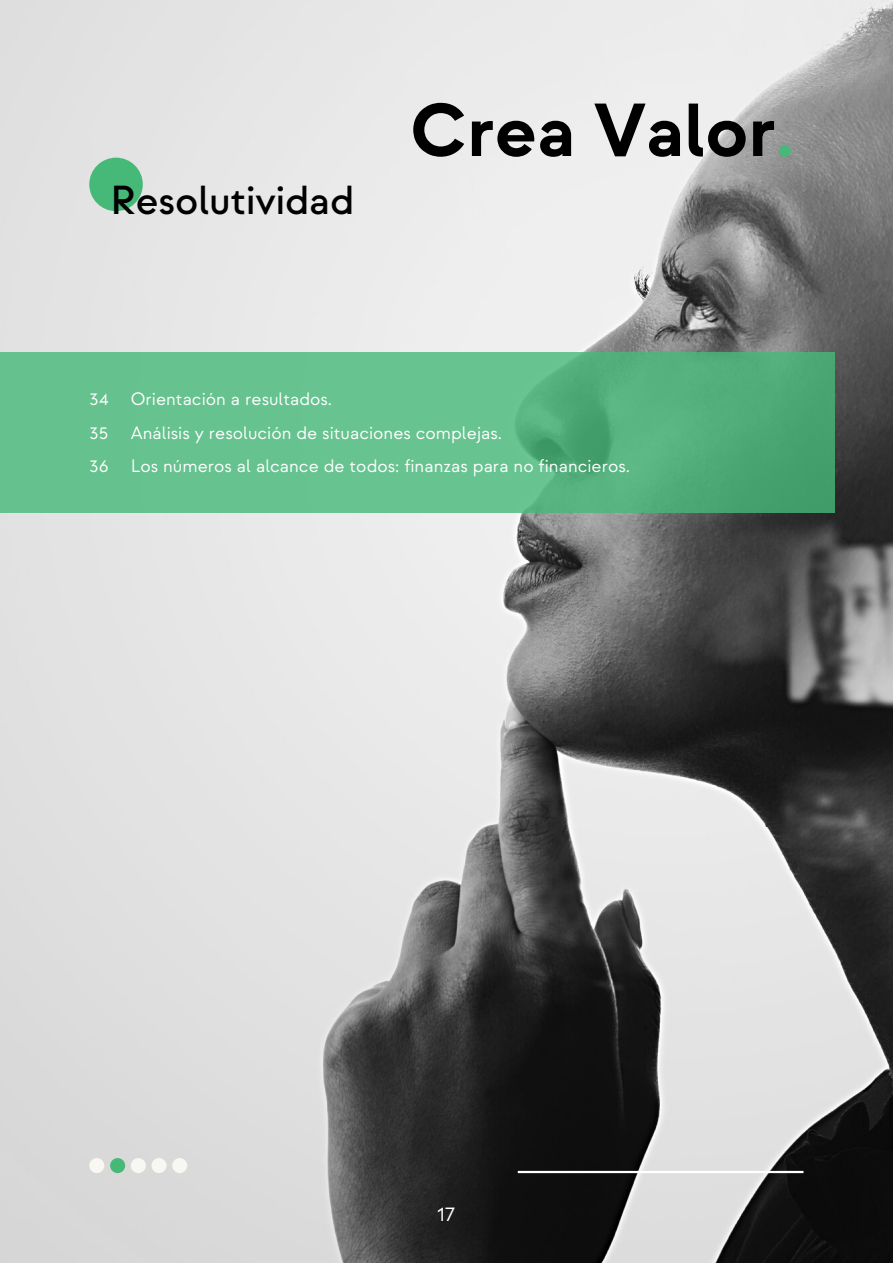
<style>
.page{position:relative;width:893px;height:1264px;background:#fff}
.page>*{position:absolute;margin:0;border:0;box-sizing:border-box;transform-origin:0 0}
.t1{font:700 74.85px "Strawford";color:#000}
.t2{font:500 40.5px "Strawford";color:#000}
.t3{font:21px "Strawford";color:#fff}
.t4{font:18px "Strawford";color:#fff}
.s1{color:#46b978}
</style>
<div class="page">
<img style="left:0;top:0;width:892px;height:1262px">
<div style="left:89px;top:1157px;width:15px;height:16px;background:#f8f7f2;border-radius:50%"></div>
<div style="left:110px;top:1157px;width:15px;height:16px;background:#46b978;border-radius:50%"></div>
<hr style="left:517px;top:1170px;width:286px;height:3px;background:#fff">
<div style="left:131px;top:1157px;width:15px;height:16px;background:#f8f7f2;border-radius:50%"></div>
<div style="left:151px;top:1157px;width:15px;height:16px;background:#f8f7f2;border-radius:50%"></div>
<div style="left:172px;top:1157px;width:15px;height:16px;background:#f8f7f2;border-radius:50%"></div>
<div style="left:89px;top:158px;width:54px;height:53px;background:#46b978;border-radius:50%"></div>
<svg style="left:0;top:352px;width:834px;height:161px;background:#5eba86"></svg>
<p class="t2" style="left:110px;top:178px;width:245px">Resolutividad</p>
<p class="t1" style="left:410px;top:89px;width:385px">Crea Valor<span class="s1">.</span></p>
<p class="t4" style="left:89px;top:389px;width:21px">34</p>
<p class="t4" style="left:89px;top:422px;width:21px">35</p>
<p class="t4" style="left:89px;top:456px;width:21px">36</p>
<p class="t4" style="left:131px;top:389px;width:203px">Orientación a resultados.</p>
<p class="t4" style="left:131px;top:422px;width:372px">Análisis y resolución de situaciones complejas.</p>
<p class="t4" style="left:131px;top:456px;width:501px">Los números al alcance de todos: finanzas para no financieros.</p>
<p class="t3" style="left:437px;top:1202px;width:21px">17</p>
</div>
